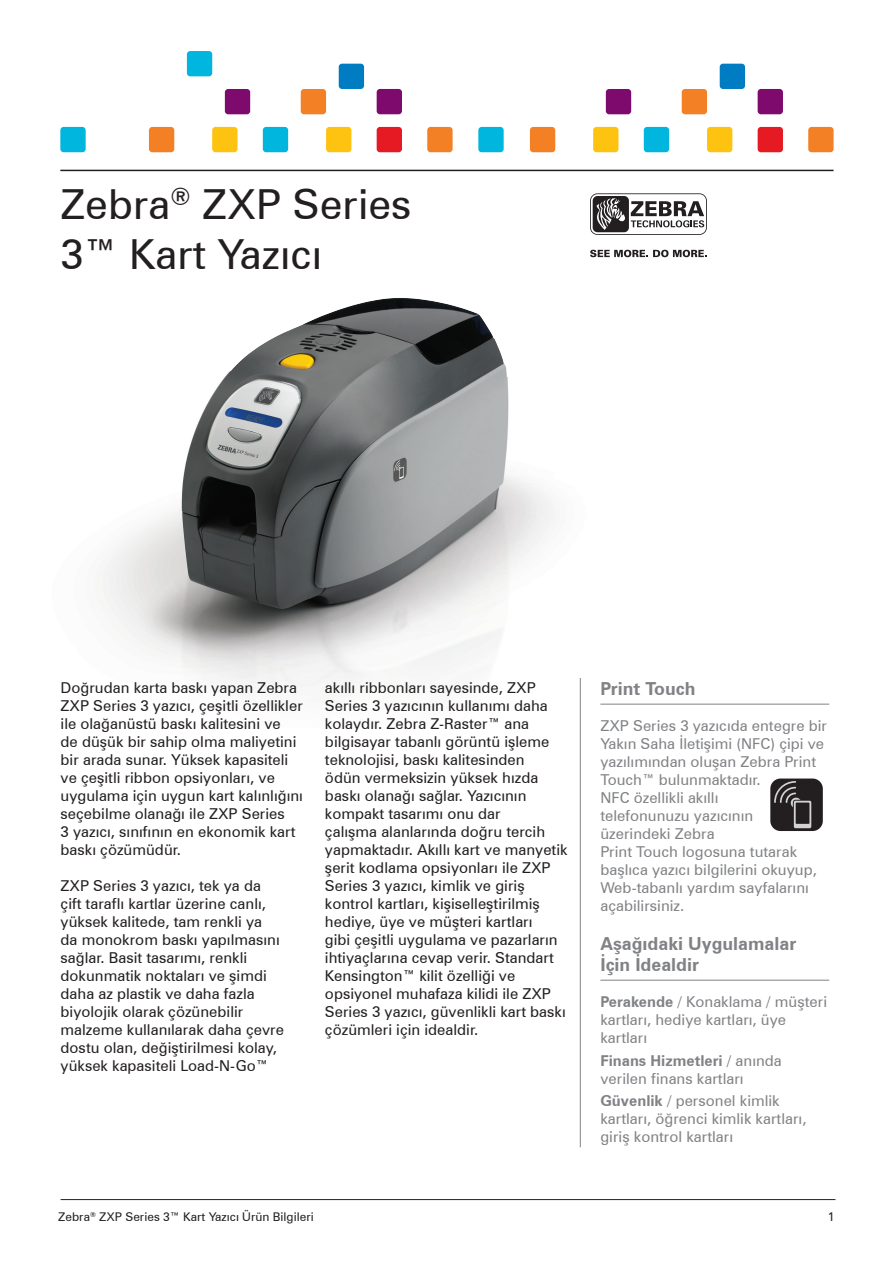
<style>
.page{position:relative;width:893px;height:1263px;background:#fff}
.page>*{position:absolute;margin:0;border:0;box-sizing:border-box;transform-origin:0 0}
.t1{font:41.4px/49.8px "Zurich BTWGL4";color:#231f20}
.Body_Text{font:700 18px/21px "Zurich BTWGL4";color:#808285}
.Body_Text-2{font:15px/18px "Zurich BTWGL4";color:#231f20}
.Body_Text-3{font:15px/18px "Zurich BTWGL4";color:#808285}
.t2{font:12px "Zurich BTWGL4";color:#231f20}
.s1{font-weight:700}
</style>
<div class="page">
<div style="left:339px;top:64px;width:25px;height:25px;background:#007cc2;border-radius:3px"></div>
<div style="left:212px;top:127px;width:26px;height:25px;background:#fec210;border-radius:3px"></div>
<div style="left:326px;top:127px;width:25px;height:25px;background:#fec210;border-radius:3px"></div>
<div style="left:301px;top:89px;width:25px;height:25px;background:#f48026;border-radius:3px"></div>
<div style="left:427px;top:127px;width:26px;height:25px;background:#f48026;border-radius:3px"></div>
<div style="left:149px;top:127px;width:25px;height:25px;background:#f48026;border-radius:3px"></div>
<div style="left:187px;top:51px;width:25px;height:25px;background:#00b6de;border-radius:3px"></div>
<div style="left:263px;top:127px;width:25px;height:25px;background:#00b6de;border-radius:3px"></div>
<div style="left:60px;top:127px;width:26px;height:25px;background:#00b6de;border-radius:3px"></div>
<div style="left:225px;top:89px;width:25px;height:25px;background:#7e0a6d;border-radius:3px"></div>
<div style="left:377px;top:89px;width:25px;height:25px;background:#7e0a6d;border-radius:3px"></div>
<div style="left:377px;top:127px;width:25px;height:25px;background:#e51a23;border-radius:3px"></div>
<div style="left:720px;top:64px;width:25px;height:25px;background:#007cc2;border-radius:3px"></div>
<div style="left:593px;top:127px;width:25px;height:25px;background:#fec210;border-radius:3px"></div>
<div style="left:707px;top:127px;width:25px;height:25px;background:#fec210;border-radius:3px"></div>
<div style="left:682px;top:89px;width:25px;height:25px;background:#f48026;border-radius:3px"></div>
<div style="left:808px;top:127px;width:26px;height:25px;background:#f48026;border-radius:3px"></div>
<div style="left:530px;top:127px;width:25px;height:25px;background:#f48026;border-radius:3px"></div>
<div style="left:644px;top:127px;width:25px;height:25px;background:#00b6de;border-radius:3px"></div>
<div style="left:478px;top:127px;width:26px;height:25px;background:#00b6de;border-radius:3px"></div>
<div style="left:606px;top:89px;width:25px;height:25px;background:#7e0a6d;border-radius:3px"></div>
<div style="left:758px;top:89px;width:25px;height:25px;background:#7e0a6d;border-radius:3px"></div>
<div style="left:758px;top:127px;width:25px;height:25px;background:#e51a23;border-radius:3px"></div>
<svg style="left:590px;top:250px;width:117px;height:7px"></svg>
<svg style="left:590px;top:193px;width:117px;height:42px"></svg>
<hr style="left:60px;top:170px;width:774px;height:1px;background:#231f20">
<hr style="left:61px;top:1199px;width:774px;height:1px;background:#231f20">
<hr style="left:580px;top:678px;width:1px;height:469px;background:#808285">
<hr style="left:600px;top:704px;width:229px;height:1px;background:#808285">
<hr style="left:600px;top:980px;width:229px;height:1px;background:#808285">
<div style="left:770px;top:778px;width:53px;height:53px;background:#231f20;border-radius:10px"></div>
<svg style="left:791px;top:798px;width:10px;height:10px"></svg>
<svg style="left:793px;top:800px;width:19px;height:29px"></svg>
<svg style="left:794px;top:801px;width:17px;height:27px"></svg>
<div style="left:796px;top:802px;width:13px;height:22px;background:#231f20"></div>
<svg style="left:774px;top:781px;width:22px;height:22px"></svg>
<img style="left:100px;top:476px;width:481px;height:251px">
<img style="left:181px;top:298px;width:328px;height:310px">
<p class="t1" style="left:60px;top:177px;width:353px">Zebra<sup>®</sup> ZXP Series<br>3™ Kart Yazıcı</p>
<p class="Body_Text-2" style="left:61px;top:678px;width:244px">Doğrudan karta baskı yapan Zebra ZXP Series 3 yazıcı, çeşitli özellikler ile olağanüstü baskı kalitesini ve<br>de düşük bir sahip olma maliyetini bir arada sunar. Yüksek kapasiteli ve çeşitli ribbon opsiyonları, ve uygulama için uygun kart kalınlığını seçebilme olanağı ile ZXP Series<br>3 yazıcı, sınıfının en ekonomik kart baskı çözümüdür.</p>
<p class="Body_Text-2" style="left:61px;top:876px;width:225px">ZXP Series 3 yazıcı, tek ya da çift taraflı kartlar üzerine canlı, yüksek kalitede, tam renkli ya<br>da monokrom baskı yapılmasını sağlar. Basit tasarımı, renkli dokunmatik noktaları ve şimdi daha az plastik ve daha fazla biyolojik olarak çözünebilir malzeme kullanılarak daha çevre dostu olan, değiştirilmesi kolay, yüksek kapasiteli Load-N-Go™</p>
<p class="Body_Text-2" style="left:325px;top:678px;width:244px">akıllı ribbonları sayesinde, ZXP Series 3 yazıcının kullanımı daha kolaydır. Zebra Z-Raster™ ana bilgisayar tabanlı görüntü işleme teknolojisi, baskı kalitesinden<br>ödün vermeksizin yüksek hızda baskı olanağı sağlar. Yazıcının kompakt tasarımı onu dar<br>çalışma alanlarında doğru tercih yapmaktadır. Akıllı kart ve manyetik şerit kodlama opsiyonları ile ZXP Series 3 yazıcı, kimlik ve giriş kontrol kartları, kişiselleştirilmiş hediye, üye ve müşteri kartları<br>gibi çeşitli uygulama ve pazarların ihtiyaçlarına cevap verir. Standart Kensington™ kilit özelliği ve opsiyonel muhafaza kilidi ile ZXP Series 3 yazıcı, güvenlikli kart baskı çözümleri için idealdir.</p>
<p class="Body_Text" style="left:600px;top:677px;width:97px">Print Touch</p>
<p class="Body_Text-3" style="left:600px;top:716px;width:228px">ZXP Series 3 yazıcıda entegre bir<br>Yakın Saha İletişimi (NFC) çipi ve yazılımından oluşan Zebra Print<br>Touch™ bulunmaktadır.<br>NFC özellikli akıllı<br>telefonunuzu yazıcının üzerindeki Zebra<br>Print Touch logosuna tutarak başlıca yazıcı bilgilerini okuyup,<br>Web-tabanlı yardım sayfalarını açabilirsiniz.</p>
<p class="Body_Text" style="left:600px;top:932px;width:197px">Aşağıdaki Uygulamalar<br>İçin İdealdir</p>
<p class="Body_Text-3" style="left:600px;top:992px;width:228px"><span class="s1">Perakende</span> / Konaklama / müşteri kartları, hediye kartları, üye kartları</p>
<p class="Body_Text-3" style="left:600px;top:1050px;width:183px"><span class="s1">Finans Hizmetleri</span> / anında verilen finans kartları</p>
<p class="Body_Text-3" style="left:600px;top:1091px;width:208px"><span class="s1">Güvenlik</span> / personel kimlik kartları, öğrenci kimlik kartları, giriş kontrol kartları</p>
<p class="t2" style="left:58px;top:1208px;width:257px">Zebra<sup>®</sup> ZXP Series 3™ Kart Yazıcı Ürün Bilgileri</p>
<p class="t2" style="left:828px;top:1208px;width:8px">1</p>
</div>
